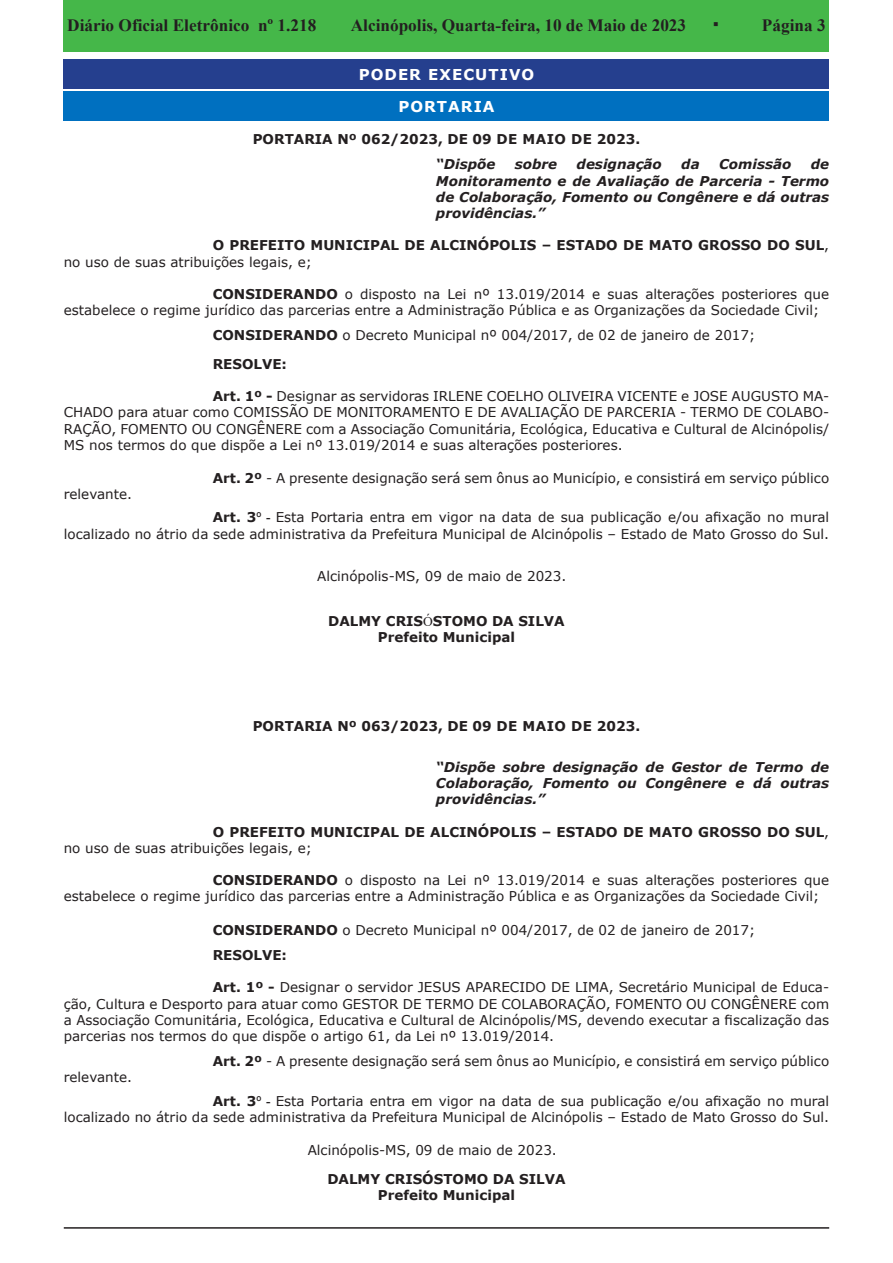
<style>
.page{position:relative;width:893px;height:1263px;background:#fff}
.page>*{position:absolute;margin:0;border:0;box-sizing:border-box;transform-origin:0 0}
.t1{font:700 17.25px "Times New Roman";color:#231f20}
.t2{font:700 15px "Verdana";letter-spacing:.07em;color:#fff}
.western{font:13.5px/16.2px "Verdana";color:#231f20}
.western-2{font:700 13.5px/16.2px "Verdana";color:#231f20}
.t3{font:italic 700 13.5px/16.2px "Verdana";color:#231f20;text-align:justify}
.s1{font-family:"Verdana";font-size:21px}
.s2{font-weight:400}
.s3{font-weight:700}
.s4{font-family:"Arial"}
.s5{font-family:"Times New Roman";font-weight:400}
</style>
<div class="page">
<div style="left:64px;top:0;width:765px;height:51px;background:#45b749"></div>
<hr style="left:64px;top:1227px;width:765px;height:2px;background:#231f20">
<div style="left:64px;top:60px;width:765px;height:29px;background:#253f8e"></div>
<div style="left:64px;top:91px;width:765px;height:30px;background:#0070c0"></div>
<p class="t1" style="left:67px;top:13px;width:251px">Diário Oficial Eletrônico nº 1.218</p>
<p class="t1" style="left:351px;top:13px;width:370px">Alcinópolis, Quarta-feira, 10 de Maio de 2023 <span class="s1">·</span></p>
<p class="t1" style="left:762px;top:13px;width:65px">Página 3</p>
<p class="t2" style="left:359px;top:64px;width:177px">PODER EXECUTIVO</p>
<p class="t2" style="left:398px;top:96px;width:98px">PORTARIA</p>
<p class="western-2" style="left:253px;top:131px;width:389px">PORTARIA Nº 062/2023, DE 09 DE MAIO DE 2023.</p>
<p class="t3" style="left:436px;top:156px;width:61px">“Dispõe</p>
<p class="t3" style="left:515px;top:156px;width:44px">sobre</p>
<p class="t3" style="left:577px;top:156px;width:87px">designação</p>
<p class="t3" style="left:681px;top:156px;width:20px">da</p>
<p class="t3" style="left:719px;top:156px;width:74px">Comissão</p>
<p class="t3" style="left:436px;top:156px;width:395px;text-indent:375px">de Monitoramento e de Avaliação de Parceria - Termo de Colaboração, Fomento ou Congênere e dá outras providências.”</p>
<p class="western-2" style="left:64px;top:237px;width:767px;text-indent:149px">O PREFEITO MUNICIPAL DE ALCINÓPOLIS – ESTADO DE MATO GROSSO DO SUL<span class="s2">, no uso de suas atribuições legais, e;</span></p>
<p class="western" style="left:64px;top:286px;width:767px;text-indent:149px"><span class="s3">CONSIDERANDO</span> o disposto na Lei nº 13.019/2014 e suas alterações posteriores que estabelece o regime jurídico das parcerias entre a Administração Pública e as Organizações da Sociedade Civil;</p>
<p class="western" style="left:213px;top:327px;width:544px"><span class="s3">CONSIDERANDO</span> o Decreto Municipal nº 004/2017, de 02 de janeiro de 2017;</p>
<p class="western-2" style="left:213px;top:356px;width:76px">RESOLVE:</p>
<p class="western" style="left:64px;top:388px;width:767px;text-align:justify;text-indent:149px"><span class="s3">Art. 1º -</span> Designar as servidoras IRLENE COELHO OLIVEIRA VICENTE e JOSE AUGUSTO MA-CHADO para atuar como COMISSÃO DE MONITORAMENTO E DE AVALIAÇÃO DE PARCERIA - TERMO DE COLABO-RAÇÃO, FOMENTO OU CONGÊNERE com a Associação Comunitária, Ecológica, Educativa e Cultural de Alcinópolis/ MS nos termos do que dispõe a Lei nº 13.019/2014 e suas alterações posteriores.</p>
<p class="western" style="left:213px;top:469px;width:618px"><span class="s3">Art. 2º</span> - A presente designação será sem ônus ao Município, e consistirá em serviço público</p>
<p class="western" style="left:64px;top:486px;width:70px">relevante.</p>
<p class="western" style="left:64px;top:509px;width:767px;text-align:right"><span class="s3">Art. 3</span><span class="s4">º -</span> Esta Portaria entra em vigor na data de sua publicação e/ou afixação no mural<br>localizado no átrio da sede administrativa da Prefeitura Municipal de Alcinópolis – Estado de Mato Grosso do Sul.</p>
<p class="western" style="left:317px;top:568px;width:251px">Alcinópolis-MS, 09 de maio de 2023.</p>
<p class="western-2" style="left:328px;top:613px;width:238px">DALMY CRIS<span class="s5">Ó</span>STOMO DA SILVA</p>
<p class="western-2" style="left:378px;top:629px;width:139px">Prefeito Municipal</p>
<p class="western-2" style="left:253px;top:717px;width:389px">PORTARIA Nº 063/2023, DE 09 DE MAIO DE 2023.</p>
<p class="t3" style="left:436px;top:759px;width:395px">“Dispõe sobre designação de Gestor de Termo de Colaboração, Fomento ou Congênere e dá outras providências.”</p>
<p class="western-2" style="left:64px;top:823px;width:767px;text-indent:149px">O PREFEITO MUNICIPAL DE ALCINÓPOLIS – ESTADO DE MATO GROSSO DO SUL<span class="s2">, no uso de suas atribuições legais, e;</span></p>
<p class="western" style="left:64px;top:872px;width:767px;text-indent:149px"><span class="s3">CONSIDERANDO</span> o disposto na Lei nº 13.019/2014 e suas alterações posteriores que estabelece o regime jurídico das parcerias entre a Administração Pública e as Organizações da Sociedade Civil;</p>
<p class="western" style="left:213px;top:922px;width:544px"><span class="s3">CONSIDERANDO</span> o Decreto Municipal nº 004/2017, de 02 de janeiro de 2017;</p>
<p class="western-2" style="left:213px;top:947px;width:76px">RESOLVE:</p>
<p class="western" style="left:64px;top:979px;width:767px;text-align:justify;text-indent:149px"><span class="s3">Art. 1º -</span> Designar o servidor JESUS APARECIDO DE LIMA, Secretário Municipal de Educa&shy;ção, Cultura e Desporto para atuar como GESTOR DE TERMO DE COLABORAÇÃO, FOMENTO OU CONGÊNERE com a Associação Comunitária, Ecológica, Educativa e Cultural de Alcinópolis/MS, devendo executar a fiscalização das parcerias nos termos do que dispõe o artigo 61, da Lei nº 13.019/2014.</p>
<p class="western" style="left:213px;top:1053px;width:618px"><span class="s3">Art. 2º</span> - A presente designação será sem ônus ao Município, e consistirá em serviço público</p>
<p class="western" style="left:64px;top:1069px;width:70px">relevante.</p>
<p class="western" style="left:64px;top:1093px;width:767px;text-align:right"><span class="s3">Art. 3</span><span class="s4">º -</span> Esta Portaria entra em vigor na data de sua publicação e/ou afixação no mural<br>localizado no átrio da sede administrativa da Prefeitura Municipal de Alcinópolis – Estado de Mato Grosso do Sul.</p>
<p class="western" style="left:308px;top:1142px;width:251px">Alcinópolis-MS, 09 de maio de 2023.</p>
<p class="western-2" style="left:327px;top:1171px;width:240px">DALMY CRISÓSTOMO DA SILVA</p>
<p class="western-2" style="left:378px;top:1187px;width:139px">Prefeito Municipal</p>
</div>
